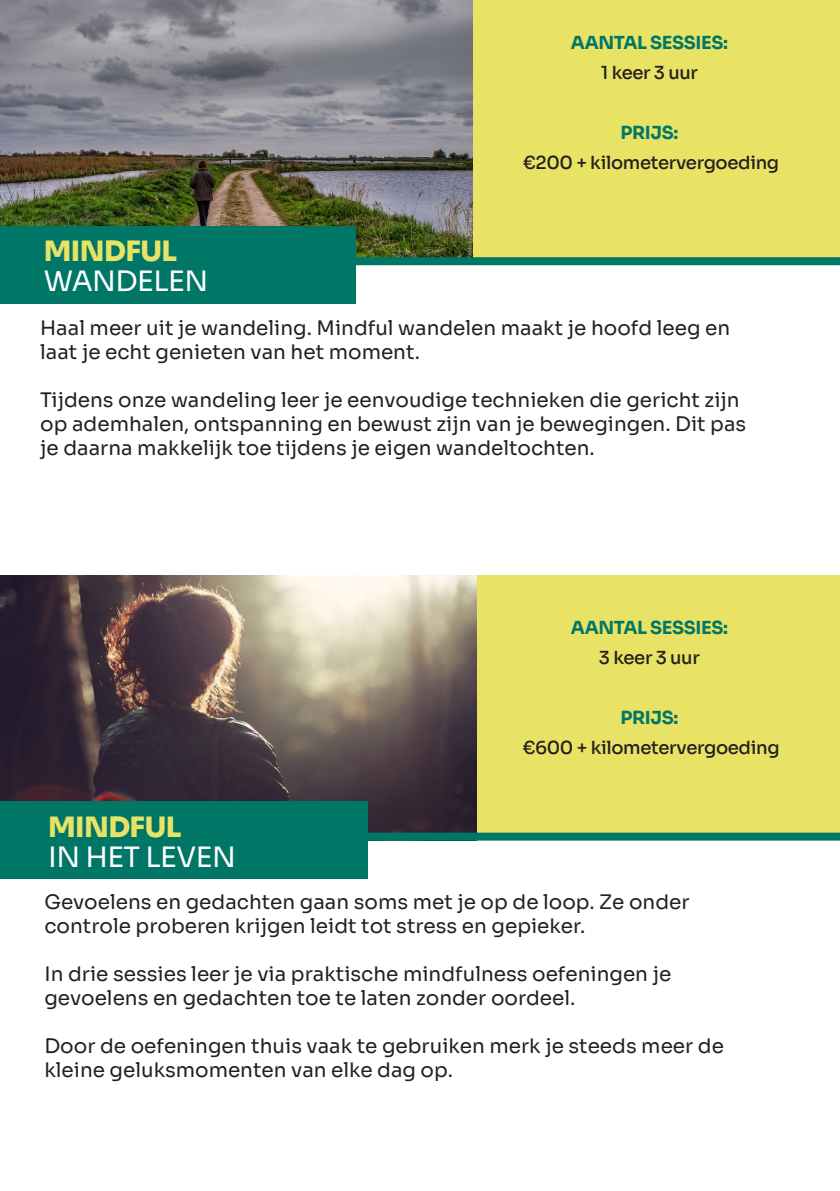
<style>
.page{position:relative;width:840px;height:1191px;background:#fff}
.page>*{position:absolute;margin:0;border:0;box-sizing:border-box;transform-origin:0 0}
.Cover_Big_Header{font:28px "Sora";letter-spacing:-.02em;color:#fff}
.Cover_Big_Header-2{font:800 28px "Sora";letter-spacing:-.02em;color:#e9e365}
.t1{font:20px/24px "Sora";color:#231f20}
.Cover_Big_Header-3{font:500 18px "Sora";letter-spacing:-.02em;color:#231f20}
.Cover_Big_Header-4{font:700 18px "Sora";letter-spacing:-.02em;color:#007667}
</style>
<div class="page">
<div style="left:476px;top:575px;width:363px;height:265px;background:#e9e365"></div>
<div style="left:462px;top:0;width:377px;height:263px;background:#e9e365"></div>
<img style="left:0;top:0;width:472px;height:257px">
<div style="left:0;top:226px;width:355px;height:77px;background:#007667"></div>
<div style="left:329px;top:257px;width:510px;height:8px;background:#007667"></div>
<img style="left:0;top:575px;width:476px;height:257px">
<div style="left:0;top:802px;width:367px;height:77px;background:#007667"></div>
<div style="left:358px;top:832px;width:481px;height:8px;background:#007667"></div>
<p class="Cover_Big_Header-4" style="left:570px;top:27px;width:159px">AANTAL SESSIES:</p>
<p class="Cover_Big_Header-3" style="left:600px;top:57px;width:99px">1 keer 3 uur</p>
<p class="Cover_Big_Header-2" style="left:44px;top:228px;width:135px">MINDFUL</p>
<p class="Cover_Big_Header" style="left:44px;top:258px;width:166px">WANDELEN</p>
<p class="Cover_Big_Header-4" style="left:620px;top:117px;width:59px">PRIJS:</p>
<p class="Cover_Big_Header-3" style="left:523px;top:147px;width:257px">€200 + kilometervergoeding</p>
<p class="t1" style="left:40px;top:314px;width:691px">Haal meer uit je wandeling. Mindful wandelen maakt je hoofd leeg en laat je echt genieten van het moment.</p>
<p class="t1" style="left:40px;top:386px;width:707px">Tijdens onze wandeling leer je eenvoudige technieken die gericht zijn op ademhalen, ontspanning en bewust zijn van je bewegingen. Dit pas je daarna makkelijk toe tijdens je eigen wandeltochten.</p>
<p class="Cover_Big_Header-4" style="left:570px;top:613px;width:159px">AANTAL SESSIES:</p>
<p class="Cover_Big_Header-3" style="left:598px;top:643px;width:102px">3 keer 3 uur</p>
<p class="Cover_Big_Header-4" style="left:620px;top:703px;width:59px">PRIJS:</p>
<p class="Cover_Big_Header-3" style="left:522px;top:733px;width:258px">€600 + kilometervergoeding</p>
<p class="Cover_Big_Header-2" style="left:48px;top:803px;width:135px">MINDFUL</p>
<p class="Cover_Big_Header" style="left:48px;top:833px;width:189px">IN HET LEVEN</p>
<p class="t1" style="left:44px;top:888px;width:646px">Gevoelens en gedachten gaan soms met je op de loop. Ze onder controle proberen krijgen leidt tot stress en gepieker.</p>
<p class="t1" style="left:44px;top:960px;width:628px">In drie sessies leer je via praktische mindfulness oefeningen je gevoelens en gedachten toe te laten zonder oordeel.</p>
<p class="t1" style="left:44px;top:1032px;width:680px">Door de oefeningen thuis vaak te gebruiken merk je steeds meer de kleine geluksmomenten van elke dag op.</p>
</div>
